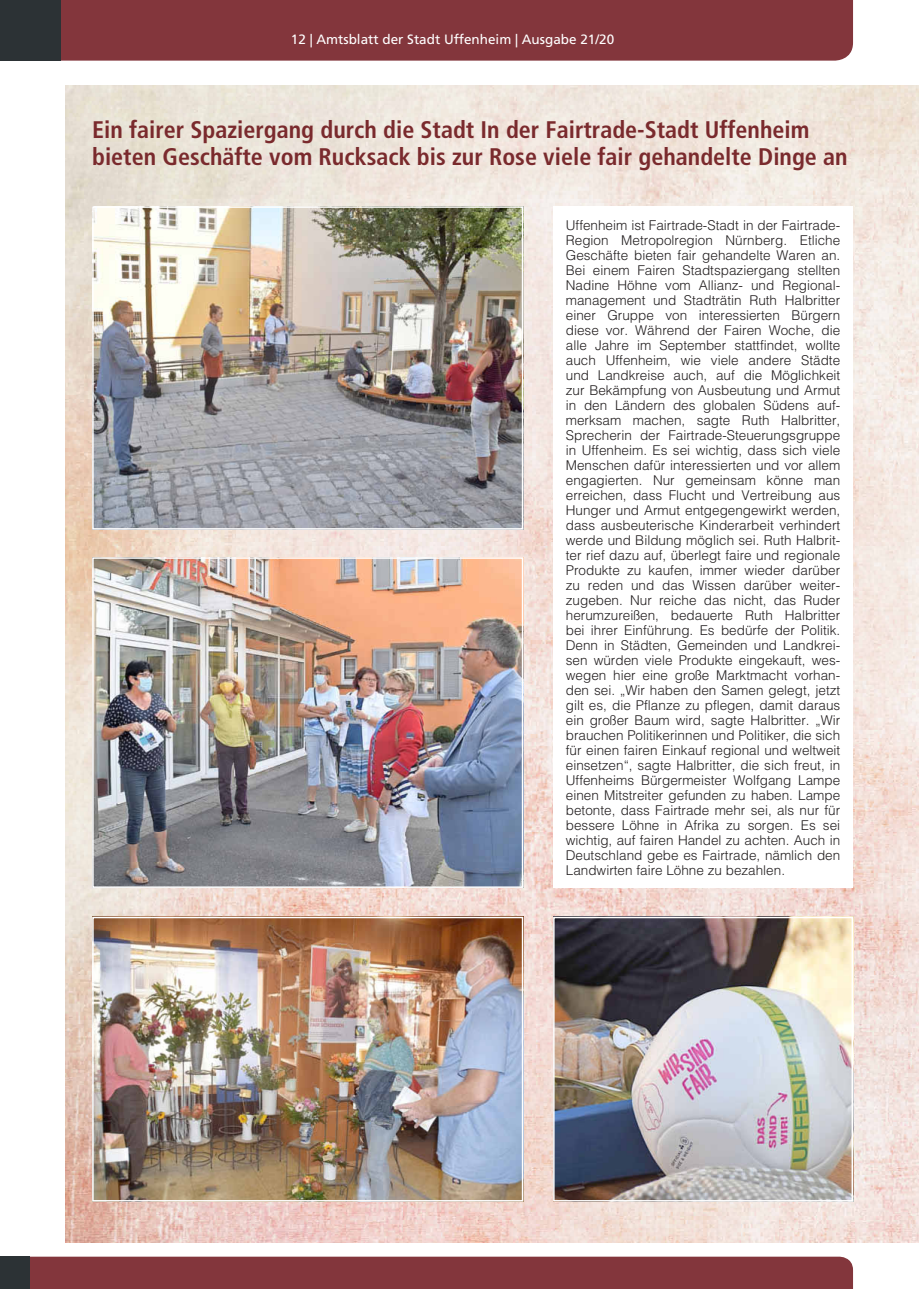
<style>
.page{position:relative;width:919px;height:1289px;background:#fff}
.page>*{position:absolute;margin:0;border:0;box-sizing:border-box;transform-origin:0 0}
.t1{font:700 condensed 24px/26.4px "Frutiger LT";color:#7a2a2d}
.t2{font:300 13.5px/15px "Helvetica LT";color:#231f20;text-align:justify}
.t3{font:13.5px "Frutiger LT";color:#fff}
</style>
<div class="page">
<div style="left:30px;top:1256px;width:823px;height:32px;background:#83363c"></div>
<div style="left:0;top:1256px;width:30px;height:32px;background:#2c3235"></div>
<div style="left:61px;top:0;width:792px;height:61px;background:#83363c"></div>
<div style="left:0;top:0;width:61px;height:61px;background:#2c3235"></div>
<img style="left:66px;top:85px;width:852px;height:1157px">
<div style="left:553px;top:206px;width:300px;height:681px;background:#fff"></div>
<img style="left:95px;top:209px;width:425px;height:317px">
<div style="left:92px;top:206px;width:431px;height:323px;border:2px solid #fff"></div>
<img style="left:95px;top:560px;width:425px;height:324px">
<div style="left:92px;top:557px;width:431px;height:330px;border:2px solid #fff"></div>
<img style="left:95px;top:919px;width:425px;height:279px">
<div style="left:92px;top:916px;width:431px;height:285px;border:2px solid #fff"></div>
<img style="left:556px;top:919px;width:294px;height:279px">
<div style="left:553px;top:916px;width:300px;height:285px;border:2px solid #fff"></div>
<p class="t3" style="left:291px;top:32px;width:325px">12 | Amtsblatt der Stadt Uffenheim | Ausgabe 21/20</p>
<h1 class="t1" style="left:92px;top:117px;width:757px">Ein fairer Spaziergang durch die Stadt In der Fairtrade-Stadt Uffenheim bieten Geschäfte vom Rucksack bis zur Rose viele fair gehandelte Dinge an</h1>
<p class="t2" style="left:566px;top:217px;width:276px">Uffenheim ist Fairtrade-Stadt in der Fairtrade-Region Metropolregion Nürnberg. Etliche Geschäfte bieten fair gehandelte Waren an.<br>Bei einem Fairen Stadtspaziergang stellten Nadine Höhne vom Allianz- und Regional&shy;management und Stadträtin Ruth Halbritter einer Gruppe von interessierten Bürgern diese vor. Während der Fairen Woche, die alle Jahre im September stattfindet, wollte auch Uffenheim, wie viele andere Städte und Landkreise auch, auf die Möglichkeit zur Bekämpfung von Ausbeutung und Armut in den Ländern des globalen Südens auf&shy;merksam machen, sagte Ruth Halbritter, Sprecherin der Fairtrade-Steuerungsgruppe in Uffenheim. Es sei wichtig, dass sich viele Menschen dafür interessierten und vor allem engagierten. Nur gemeinsam könne man erreichen, dass Flucht und Vertreibung aus Hunger und Armut entgegengewirkt werden, dass ausbeuterische Kinderarbeit verhindert werde und Bildung möglich sei. Ruth Halbrit&shy;ter rief dazu auf, überlegt faire und regionale Produkte zu kaufen, immer wieder darüber zu reden und das Wissen darüber weiter&shy;zugeben. Nur reiche das nicht, das Ruder herumzureißen, bedauerte Ruth Halbritter bei ihrer Einführung. Es bedürfe der Politik.<br>Denn in Städten, Gemeinden und Landkrei&shy;sen würden viele Produkte eingekauft, wes&shy;wegen hier eine große Marktmacht vorhan&shy;den sei. „Wir haben den Samen gelegt, jetzt gilt es, die Pflanze zu pflegen, damit daraus ein großer Baum wird, sagte Halbritter. „Wir brauchen Politikerinnen und Politiker, die sich für einen fairen Einkauf regional und weltweit einsetzen“, sagte Halbritter, die sich freut, in Uffenheims Bürgermeister Wolfgang Lampe einen Mitstreiter gefunden zu haben. Lampe betonte, dass Fairtrade mehr sei, als nur für bessere Löhne in Afrika zu sorgen. Es sei wichtig, auf fairen Handel zu achten. Auch in Deutschland gebe es Fairtrade, nämlich den Landwirten faire Löhne zu bezahlen.</p>
</div>
